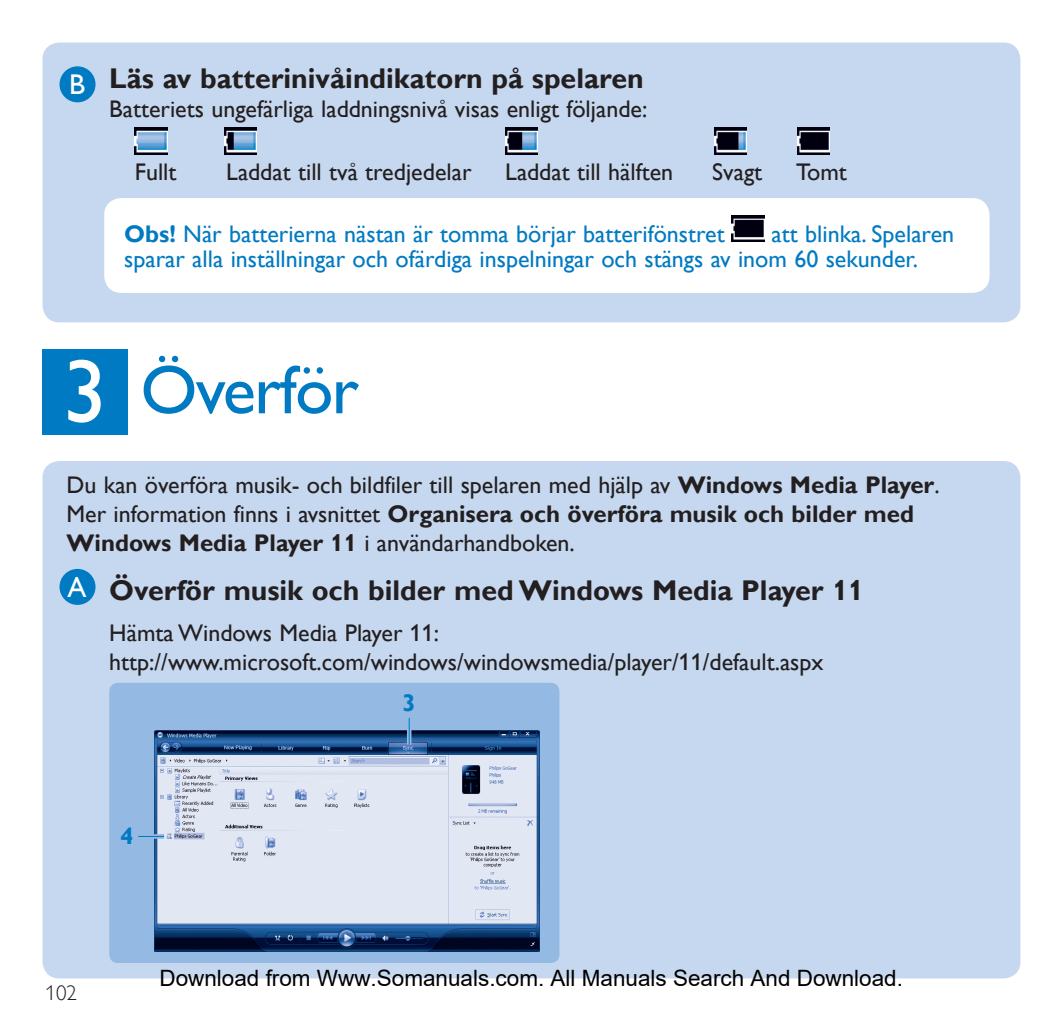
<style>
.page{position:relative;width:1063px;height:1021px;background:#fff}
.page>*{position:absolute;margin:0;border:0;box-sizing:border-box;transform-origin:0 0}
.t1{font:69px "Gill Sans Alt One WGL";letter-spacing:-.025em;color:#007ac2}
.t2{font:700 28.5px "Gill Sans Alt One WGL";color:#231f20}
.t3{font:28.5px "Gill Sans Alt One WGL";color:#fff}
.t4{font:24px/28.8px "Gill Sans Alt One WGL";color:#231f20}
.t5{font:24px/25.5px "Gill Sans Alt One WGL";color:#007ac2}
.t6{font:700 24px "Gill Sans Alt One WGL";color:#007ac2}
.t7{font:22.5px "Arial";color:#000}
.t8{font:300 21px "Gill Alt One";color:#231f20}
.s1{font-weight:700}
.s2{font-size:90px;color:#fff}
</style>
<div class="page">
<div style="left:43px;top:461px;width:977px;height:517px;background:#c6d8ef;border-radius:17px"></div>
<div style="left:43px;top:43px;width:977px;height:279px;background:#c6d8ef;border-radius:17px"></div>
<div style="left:43px;top:349px;width:85px;height:85px;background:#007ac2"></div>
<div style="left:109px;top:683px;width:450px;height:279px;background:#94b9e2;border-radius:9px"></div>
<img style="left:155px;top:731px;width:385px;height:220px">
<svg style="left:407px;top:718px;width:4px;height:26px"></svg>
<svg style="left:409px;top:718px;width:1px;height:26px"></svg>
<hr style="left:138px;top:834px;width:26px;height:4px;background:#94b9e2">
<svg style="left:138px;top:836px;width:26px;height:1px"></svg>
<img style="left:135px;top:128px;width:32px;height:26px">
<img style="left:224px;top:128px;width:33px;height:26px">
<img style="left:505px;top:128px;width:33px;height:26px">
<img style="left:714px;top:128px;width:33px;height:26px">
<img style="left:797px;top:128px;width:33px;height:26px">
<div style="left:104px;top:198px;width:886px;height:95px;background:#fff;border-radius:17px"></div>
<img style="left:732px;top:215px;width:32px;height:26px">
<div style="left:60px;top:66px;width:36px;height:36px;background:#007ac2;border-radius:50%"></div>
<div style="left:60px;top:569px;width:36px;height:36px;background:#007ac2;border-radius:50%"></div>
<p class="t3" style="left:69px;top:65px;width:18px">B</p>
<p class="t2" style="left:109px;top:59px;width:536px">Läs av batterinivåindikatorn på spelaren</p>
<p class="t4" style="left:109px;top:94px;width:540px">Batteriets ungefärliga laddningsnivå visas enligt följande:</p>
<p class="t4" style="left:135px;top:158px;width:43px">Fullt</p>
<p class="t4" style="left:226px;top:158px;width:247px">Laddat till två tredjedelar</p>
<p class="t4" style="left:505px;top:158px;width:169px">Laddat till hälften</p>
<p class="t4" style="left:712px;top:158px;width:51px">Svagt</p>
<p class="t4" style="left:796px;top:158px;width:52px">Tomt</p>
<p class="t5" style="left:124px;top:220px;width:602px"><span class="s1">Obs!</span> När batterierna nästan är tomma börjar batterifönstret</p>
<p class="t5" style="left:124px;top:220px;width:831px;text-indent:647px">att blinka. Spelaren sparar alla inställningar och ofärdiga inspelningar och stängs av inom 60 sekunder.</p>
<h1 class="t1" style="left:63px;top:342px;width:298px"><span class="s2">3</span> Överför</h1>
<p class="t4" style="left:67px;top:470px;width:875px">Du kan överföra musik- och bildfiler till spelaren med hjälp av <span class="s1">Windows Media Player</span>.<br>Mer information finns i avsnittet <span class="s1">Organisera och överföra musik och bilder med<br>Windows Media Player 11</span> i användarhandboken.</p>
<p class="t2" style="left:109px;top:571px;width:756px">Överför musik och bilder med Windows Media Player 11</p>
<p class="t4" style="left:109px;top:618px;width:716px">Hämta Windows Media Player 11: http://www.microsoft.com/windows/windowsmedia/player/11/default.aspx</p>
<p class="t6" style="left:402px;top:686px;width:15px">3</p>
<p class="t3" style="left:68px;top:568px;width:21px">A</p>
<p class="t6" style="left:120px;top:819px;width:15px">4</p>
<p class="t8" style="left:46px;top:982px;width:33px">102</p>
<p class="t7" style="left:159px;top:965px;width:745px">Download from Www.Somanuals.com. All Manuals Search And Download.</p>
</div>
